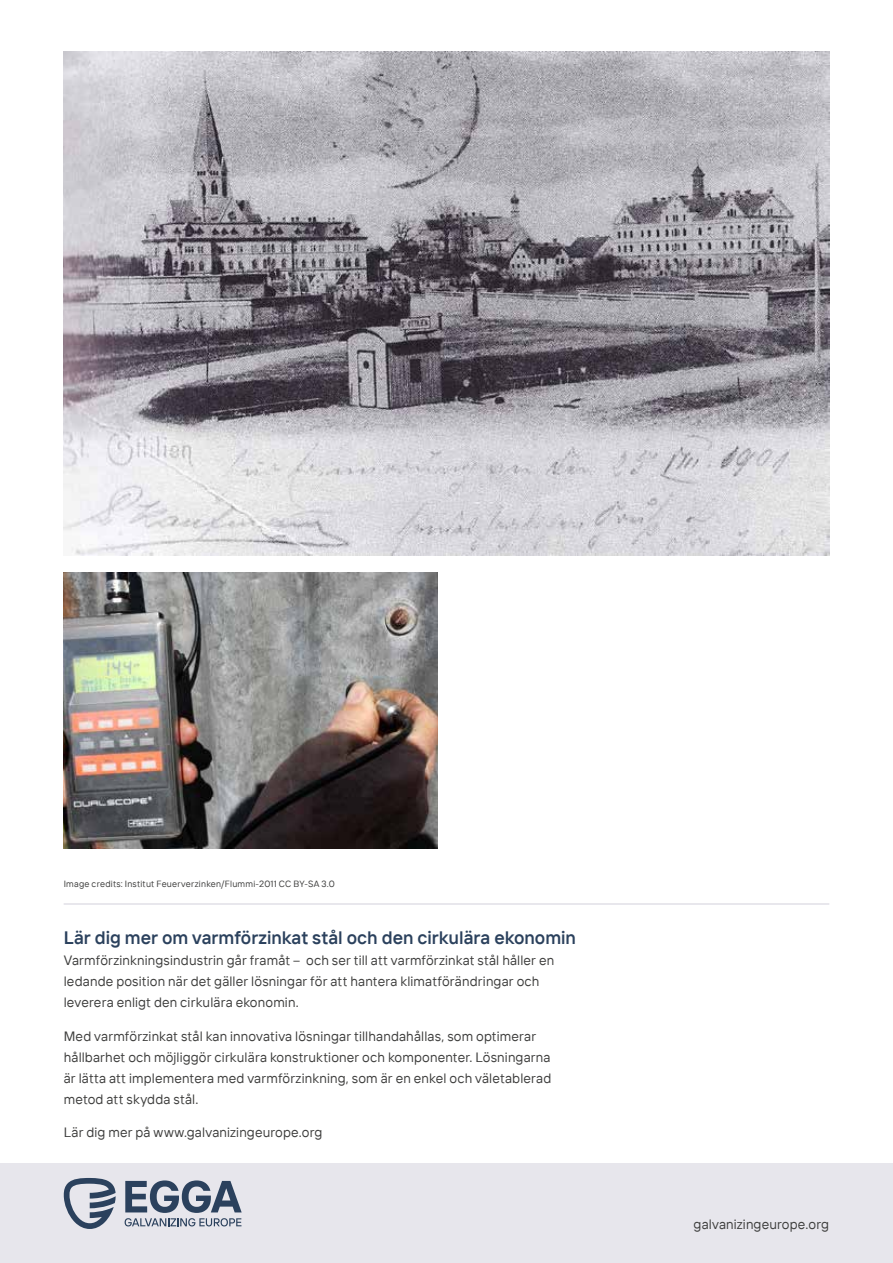
<style>
.page{position:relative;width:893px;height:1263px;background:#fff}
.page>*{position:absolute;margin:0;border:0;box-sizing:border-box;transform-origin:0 0}
.t1{font:600 18px "TT Interphases";color:#2b415d}
.t2{font:13.5px/21px "TT Interphases";letter-spacing:.01em;color:#3c3c3b}
.t3{font:9px "TT Interphases";letter-spacing:.025em;color:#3c3c3b}
</style>
<div class="page">
<div style="left:0;top:1163px;width:893px;height:100px;background:#e7e6ec"></div>
<svg style="left:64px;top:1178px;width:52px;height:51px"></svg>
<svg style="left:125px;top:1180px;width:117px;height:46px"></svg>
<hr style="left:64px;top:903px;width:765px;height:2px;background:#e7e6ec">
<img style="left:64px;top:51px;width:765px;height:504px">
<img style="left:64px;top:572px;width:374px;height:277px">
<p class="t3" style="left:64px;top:878px;width:273px">Image credits: Institut Feuerverzinken/Flummi-2011 CC BY-SA 3.0</p>
<h1 class="t1" style="left:64px;top:926px;width:514px">Lär dig mer om varmförzinkat stål och den cirkulära ekonomin</h1>
<p class="t2" style="left:64px;top:949px;width:492px">Varmförzinkningsindustrin går framåt – och ser till att varmförzinkat stål håller en ledande position när det gäller lösningar för att hantera klimatförändringar och leverera enligt den cirkulära ekonomin.</p>
<p class="t2" style="left:64px;top:1025px;width:489px">Med varmförzinkat stål kan innovativa lösningar tillhandahållas, som optimerar hållbarhet och möjliggör cirkulära konstruktioner och komponenter. Lösningarna är lätta att implementera med varmförzinkning, som är en enkel och väletablerad metod att skydda stål.</p>
<p class="t2" style="left:64px;top:1122px;width:260px">Lär dig mer på www.galvanizingeurope.org</p>
<p class="t2" style="left:694px;top:1213px;width:137px">galvanizingeurope.org</p>
</div>
